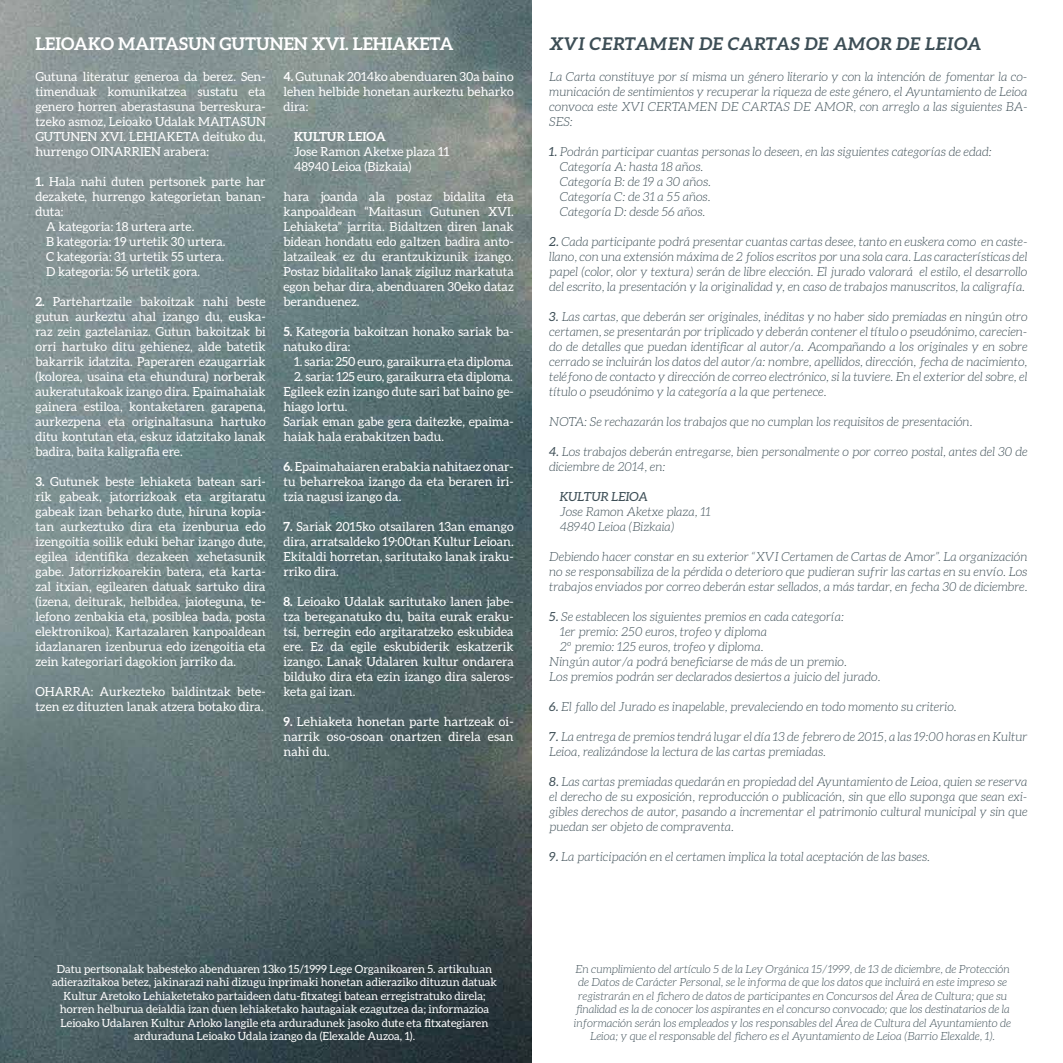
<style>
.page{position:relative;width:1063px;height:1063px;background:#fff}
.page>*{position:absolute;margin:0;border:0;box-sizing:border-box;transform-origin:0 0}
.t1{font:700 17.5px "Aleo";color:#fff}
.t2{font:italic 700 17.5px "Aleo";color:#3d4e56}
.t3{font:12.5px/15px "Aleo";color:#fff;text-align:justify}
.t4{font:italic 300 12.5px/15px "Aleo";color:#3d4e56;text-align:justify}
.t5{font:700 12.5px "Aleo";color:#fff}
.t6{font:italic 12.5px "Aleo";color:#3d4e56}
.t7{font:italic 300 11.25px/13.5px "Aleo";color:#3d4e56;text-align:center}
.t8{font:11.25px/13.5px "Aleo";color:#fff;text-align:center}
.s1{font-weight:700}
.s2{font-weight:400}
</style>
<div class="page">
<img style="left:0;top:0;width:531px;height:1063px">
<h1 class="t1" style="left:35px;top:33px;width:420px">LEIOAKO MAITASUN GUTUNEN XVI. LEHIAKETA</h1>
<h1 class="t2" style="left:549px;top:33px;width:434px">XVI CERTAMEN DE CARTAS DE AMOR DE LEIOA</h1>
<p class="t3" style="left:35px;top:69px;width:232px">Gutuna literatur generoa da berez. Sen&shy;timenduak komunikatzea sustatu eta genero horren aberastasuna berreskura&shy;tzeko asmoz, Leioako Udalak MAITASUN GUTUNEN XVI. LEHIAKETA deituko du, hurrengo OINARRIEN arabera:</p>
<p class="t3" style="left:35px;top:174px;width:232px"><span class="s1">1.</span> Hala nahi duten pertsonek parte har</p>
<p class="t3" style="left:35px;top:189px;width:232px">dezakete, hurrengo kategorietan banan-</p>
<p class="t3" style="left:35px;top:204px;width:29px">duta:</p>
<p class="t3" style="left:46px;top:219px;width:150px">A kategoria: 18 urtera arte.</p>
<p class="t3" style="left:46px;top:234px;width:181px">B kategoria: 19 urtetik 30 urtera.</p>
<p class="t3" style="left:46px;top:249px;width:180px">C kategoria: 31 urtetik 55 urtera.</p>
<p class="t3" style="left:46px;top:264px;width:156px">D kategoria: 56 urtetik gora.</p>
<p class="t3" style="left:35px;top:294px;width:232px"><span class="s1">2.</span> Partehartzaile bakoitzak nahi beste gutun aurkeztu ahal izango du, euska&shy;raz zein gaztelaniaz. Gutun bakoitzak bi orri hartuko ditu gehienez, alde batetik bakarrik idatzita. Paperaren ezaugarriak (kolorea, usaina eta ehundura) norberak aukeratutakoak izango dira. Epaimahaiak gainera estiloa, kontaketaren garapena, aurkezpena eta originaltasuna hartuko ditu kontutan eta, eskuz idatzitako lanak badira, baita kaligrafia ere.</p>
<p class="t3" style="left:35px;top:474px;width:232px"><span class="s1">3.</span> Gutunek beste lehiaketa batean sari&shy;rik gabeak, jatorrizkoak eta argitaratu gabeak izan beharko dute, hiruna kopia&shy;tan aurkeztuko dira eta izenburua edo izengoitia soilik eduki behar izango dute, egilea identifika dezakeen xehetasunik gabe. Jatorrizkoarekin batera, eta karta&shy;zal itxian, egilearen datuak sartuko dira (izena, deiturak, helbidea, jaioteguna, te&shy;lefono zenbakia eta, posiblea bada, posta elektronikoa). Kartazalaren kanpoaldean idazlanaren izenburua edo izengoitia eta zein kategoriari dagokion jarriko da.</p>
<p class="t3" style="left:35px;top:684px;width:232px">OHARRA: Aurkezteko baldintzak bete&shy;tzen ez dituzten lanak atzera botako dira.</p>
<p class="t3" style="left:283px;top:69px;width:232px"><span class="s1">4.</span> Gutunak 2014ko abenduaren 30a baino lehen helbide honetan aurkeztu beharko dira:</p>
<p class="t5" style="left:294px;top:129px;width:93px">KULTUR LEIOA</p>
<p class="t3" style="left:294px;top:144px;width:157px">Jose Ramon Aketxe plaza 11<br>48940 Leioa (Bizkaia)</p>
<p class="t3" style="left:283px;top:189px;width:232px">hara joanda ala postaz bidalita eta kanpoaldean “Maitasun Gutunen XVI.<br>Lehiaketa” jarrita. Bidaltzen diren lanak bidean hondatu edo galtzen badira anto&shy;latzaileak ez du erantzukizunik izango.<br>Postaz bidalitako lanak zigiluz markatuta egon behar dira, abenduaren 30eko dataz beranduenez.</p>
<p class="t3" style="left:283px;top:324px;width:232px"><span class="s1">5.</span> Kategoria bakoitzan honako sariak ba&shy;natuko dira:</p>
<p class="t3" style="left:294px;top:354px;width:221px">1. saria: 250 euro, garaikurra eta diploma.</p>
<p class="t3" style="left:283px;top:369px;width:232px;text-align:left;text-indent:11px">2. saria: 125 euro, garaikurra eta diploma.<br>Egileek ezin izango dute sari bat baino ge&shy;hiago lortu.<br>Sariak eman gabe gera daitezke, epaima&shy;haiak hala erabakitzen badu.</p>
<p class="t3" style="left:283px;top:459px;width:232px;text-align:left"><span class="s1">6.</span> Epaimahaiaren erabakia nahitaez onar-- tu beharrekoa izango da eta beraren iri&shy;tzia nagusi izango da.</p>
<p class="t3" style="left:283px;top:519px;width:232px"><span class="s1">7.</span> Sariak 2015ko otsailaren 13an emango dira, arratsaldeko 19:00tan Kultur Leioan.<br>Ekitaldi horretan, saritutako lanak iraku&shy;rriko dira.</p>
<p class="t3" style="left:283px;top:594px;width:232px"><span class="s1">8.</span> Leioako Udalak saritutako lanen jabe&shy;tza bereganatuko du, baita eurak eraku&shy;tsi, berregin edo argitaratzeko eskubidea ere. Ez da egile eskubiderik eskatzerik izango. Lanak Udalaren kultur ondarera bilduko dira eta ezin izango dira saleros&shy;keta gai izan.</p>
<p class="t3" style="left:283px;top:714px;width:232px"><span class="s1">9.</span> Lehiaketa honetan parte hartzeak oi&shy;narrik oso-osoan onartzen direla esan nahi du.</p>
<p class="t4" style="left:549px;top:69px;width:480px">La Carta constituye por sí misma un género literario y con la intención de fomentar la co&shy;municación de sentimientos y recuperar la riqueza de este género, el Ayuntamiento de Leioa convoca este XVI CERTAMEN DE CARTAS DE AMOR, con arreglo a las siguientes BA-SES:</p>
<p class="t4" style="left:560px;top:144px;width:433px;text-align:left;text-indent:-11px"><span class="s2">1.</span> Podrán participar cuantas personas lo deseen, en las siguientes categorías de edad:<br>Categoría A: hasta 18 años.<br>Categoría B: de 19 a 30 años.<br>Categoría C: de 31 a 55 años.<br>Categoría D: desde 56 años.</p>
<p class="t4" style="left:549px;top:234px;width:480px"><span class="s2">2.</span> Cada participante podrá presentar cuantas cartas desee, tanto en euskera como en caste&shy;llano, con una extensión máxima de 2 folios escritos por una sola cara. Las características del papel (color, olor y textura) serán de libre elección. El jurado valorará el estilo, el desarrollo del escrito, la presentación y la originalidad y, en caso de trabajos manuscritos, la caligrafía.</p>
<p class="t4" style="left:549px;top:309px;width:480px"><span class="s2">3.</span> Las cartas, que deberán ser originales, inéditas y no haber sido premiadas en ningún otro certamen, se presentarán por triplicado y deberán contener el título o pseudónimo, carecien&shy;do de detalles que puedan identificar al autor/a. Acompañando a los originales y en sobre cerrado se incluirán los datos del autor/a: nombre, apellidos, dirección, fecha de nacimiento, teléfono de contacto y dirección de correo electrónico, si la tuviere. En el exterior del sobre, el título o pseudónimo y la categoría a la que pertenece.</p>
<p class="t4" style="left:549px;top:414px;width:425px">NOTA: Se rechazarán los trabajos que no cumplan los requisitos de presentación.</p>
<p class="t4" style="left:549px;top:444px;width:480px"><span class="s2">4.</span> Los trabajos deberán entregarse, bien personalmente o por correo postal, antes del 30 de diciembre de 2014, en:</p>
<p class="t6" style="left:560px;top:489px;width:90px">KULTUR LEIOA</p>
<p class="t4" style="left:560px;top:504px;width:152px">Jose Ramon Aketxe plaza, 11<br>48940 Leioa (Bizkaia)</p>
<p class="t4" style="left:549px;top:549px;width:480px">Debiendo hacer constar en su exterior “XVI Certamen de Cartas de Amor”. La organización no se responsabiliza de la pérdida o deterioro que pudieran sufrir las cartas en su envío. Los trabajos enviados por correo deberán estar sellados, a más tardar, en fecha 30 de diciembre.</p>
<p class="t4" style="left:549px;top:609px;width:296px"><span class="s2">5.</span> Se establecen los siguientes premios en cada categoría:</p>
<p class="t4" style="left:560px;top:624px;width:209px">1er premio: 250 euros, trofeo y diploma</p>
<p class="t4" style="left:560px;top:639px;width:205px">2º premio: 125 euros, trofeo y diploma.</p>
<p class="t4" style="left:549px;top:654px;width:299px">Ningún autor/a podrá beneficiarse de más de un premio.</p>
<p class="t4" style="left:549px;top:669px;width:333px">Los premios podrán ser declarados desiertos a juicio del jurado.</p>
<p class="t4" style="left:549px;top:699px;width:409px"><span class="s2">6.</span> El fallo del Jurado es inapelable, prevaleciendo en todo momento su criterio.</p>
<p class="t4" style="left:549px;top:729px;width:480px"><span class="s2">7.</span> La entrega de premios tendrá lugar el día 13 de febrero de 2015, a las 19:00 horas en Kultur<br>Leioa, realizándose la lectura de las cartas premiadas.</p>
<p class="t4" style="left:549px;top:774px;width:480px"><span class="s2">8.</span> Las cartas premiadas quedarán en propiedad del Ayuntamiento de Leioa, quien se reserva el derecho de su exposición, reproducción o publicación, sin que ello suponga que sean exi&shy;gibles derechos de autor, pasando a incrementar el patrimonio cultural municipal y sin que puedan ser objeto de compraventa.</p>
<p class="t4" style="left:549px;top:849px;width:382px"><span class="s2">9.</span> La participación en el certamen implica la total aceptación de las bases.</p>
<p class="t8" style="left:52px;top:962px;width:447px">Datu pertsonalak babesteko abenduaren 13ko 15/1999 Lege Organikoaren 5. artikuluan adierazitakoa betez, jakinarazi nahi dizugu inprimaki honetan adieraziko dituzun datuak Kultur Aretoko Lehiaketetako partaideen datu-fitxategi batean erregistratuko direla; horren helburua deialdia izan duen lehiaketako hautagaiak ezagutzea da; informazioa Leioako Udalaren Kultur Arloko langile eta arduradunek jasoko dute eta fitxategiaren arduraduna Leioako Udala izango da (Elexalde Auzoa, 1).</p>
<p class="t7" style="left:574px;top:962px;width:439px">En cumplimiento del artículo 5 de la Ley Orgánica 15/1999, de 13 de diciembre, de Protección de Datos de Carácter Personal, se le informa de que los datos que incluirá en este impreso se registrarán en el fichero de datos de participantes en Concursos del Área de Cultura; que su finalidad es la de conocer los aspirantes en el concurso convocado; que los destinatarios de la información serán los empleados y los responsables del Área de Cultura del Ayuntamiento de Leioa; y que el responsable del fichero es el Ayuntamiento de Leioa (Barrio Elexalde, 1).</p>
</div>
